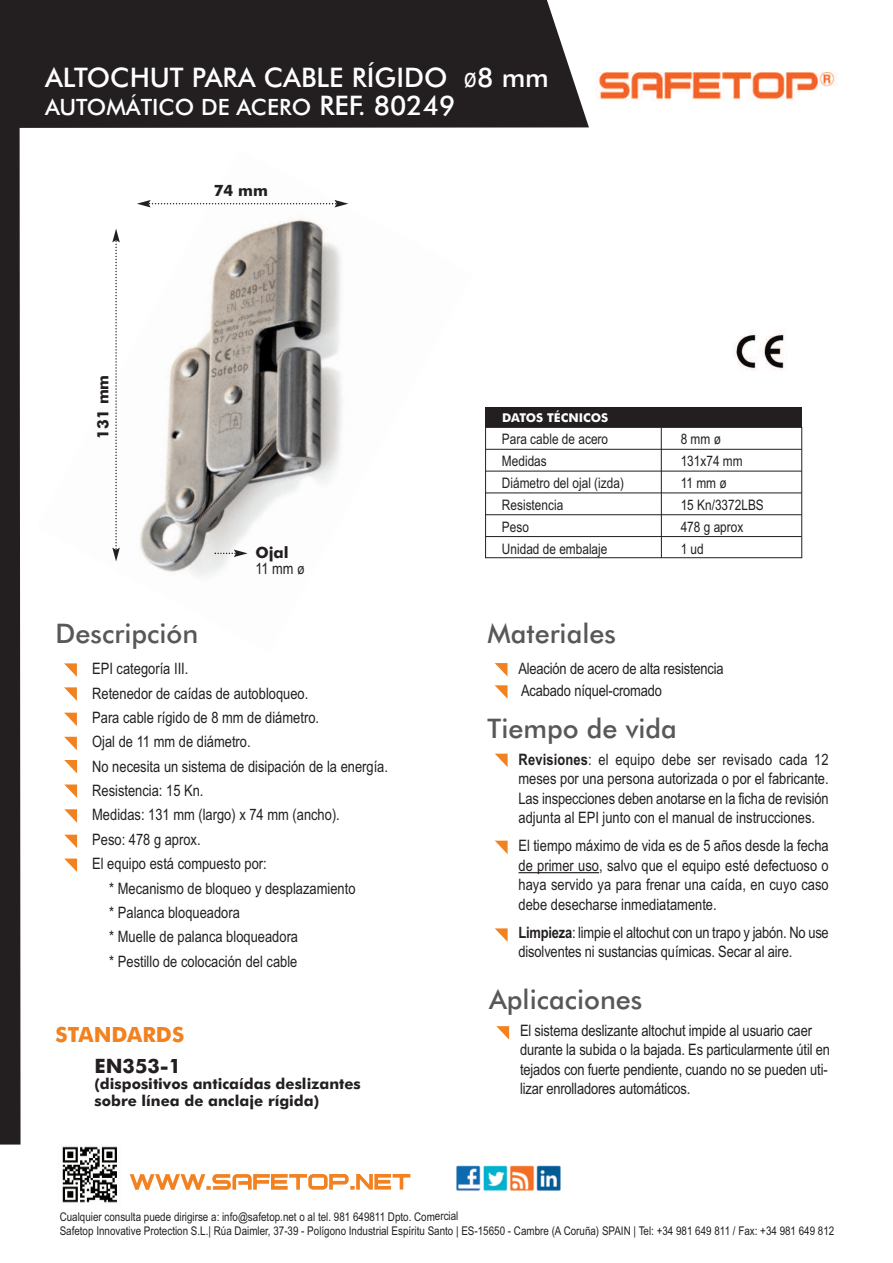
<style>
.page{position:relative;width:893px;height:1263px;background:#fff}
.page>*{position:absolute;margin:0;border:0;box-sizing:border-box;transform-origin:0 0}
.t1{font:500 27px "Futura BT";color:#57585a}
.t2{font:500 27px "Futura BT";color:#fff}
.t3{font:500 22.5px "Futura BT";color:#fff}
.t4{font:700 21px "Futura BT";color:#f28120}
.t5{font:700 19.8px "Futura BT";color:#231f20}
.t6{font:15.75px/19.5px "Arial Narrow";color:#231f20}
.t7{font:700 15.6px "Futura BT";color:#231f20}
.t8{font:15.6px "Arial Narrow";color:#231f20}
.t9{font:700 15px/16.5px "Futura BT";color:#231f20}
.t10{font:14.4px/22px "Arial Narrow";color:#231f20}
.t11{font:700 12.15px "Futura BT";color:#fff}
.t12{font:12px/14.2px "Arial Narrow";color:#231f20}
.s1{font-family:"Arial Narrow";font-weight:400}
.s2{font-size:27px}
.s3{font-size:15.15px}
.s4{font-weight:700}
</style>
<div class="page">
<img style="left:116px;top:207px;width:226px;height:370px">
<div style="left:21px;top:0;width:568px;height:128px;background:#231f20"></div>
<svg style="left:130px;top:1174px;width:280px;height:16px"></svg>
<img style="left:62px;top:1146px;width:55px;height:57px">
<img style="left:595px;top:72px;width:242px;height:29px">
<img style="left:456px;top:1165px;width:105px;height:26px">
<svg style="left:64px;top:663px;width:13px;height:14px"></svg>
<svg style="left:495px;top:663px;width:12px;height:13px"></svg>
<svg style="left:495px;top:685px;width:12px;height:13px"></svg>
<svg style="left:495px;top:754px;width:13px;height:13px"></svg>
<svg style="left:495px;top:841px;width:13px;height:13px"></svg>
<svg style="left:495px;top:928px;width:13px;height:14px"></svg>
<svg style="left:64px;top:687px;width:13px;height:14px"></svg>
<svg style="left:64px;top:713px;width:13px;height:13px"></svg>
<svg style="left:64px;top:737px;width:13px;height:13px"></svg>
<svg style="left:64px;top:760px;width:13px;height:13px"></svg>
<svg style="left:64px;top:784px;width:13px;height:14px"></svg>
<svg style="left:64px;top:809px;width:13px;height:14px"></svg>
<svg style="left:64px;top:835px;width:13px;height:13px"></svg>
<svg style="left:64px;top:858px;width:13px;height:14px"></svg>
<hr style="left:518px;top:872px;width:81px;height:1px;background:#231f20">
<svg style="left:496px;top:1026px;width:13px;height:14px"></svg>
<div style="left:0;top:0;width:21px;height:1144px;background:#231f20"></div>
<img style="left:734px;top:330px;width:53px;height:41px">
<svg style="left:215px;top:550px;width:33px;height:7px"></svg>
<div style="left:485px;top:427px;width:317px;height:131px;border:1px solid #231f20"></div>
<hr style="left:485px;top:449px;width:317px;height:1px;background:#231f20">
<hr style="left:485px;top:471px;width:317px;height:1px;background:#231f20">
<hr style="left:485px;top:492px;width:317px;height:1px;background:#231f20">
<hr style="left:485px;top:514px;width:317px;height:1px;background:#231f20">
<hr style="left:485px;top:536px;width:317px;height:1px;background:#231f20">
<hr style="left:661px;top:428px;width:1px;height:130px;background:#231f20">
<div style="left:485px;top:407px;width:317px;height:20px;background:#231f20"></div>
<svg style="left:112px;top:229px;width:8px;height:332px"></svg>
<svg style="left:137px;top:200px;width:211px;height:7px"></svg>
<h1 class="t2" style="left:45px;top:62px;width:505px">ALTOCHUT PARA CABLE RÍGIDO <span class="s1">ø</span>8 mm</h1>
<h2 class="t3" style="left:45px;top:95px;width:412px">AUTOMÁTICO DE ACERO <span class="s2">REF. 80249</span></h2>
<p class="t7" style="left:94px;top:439px;width:65px;rotate:-90deg">131 mm</p>
<p class="t7" style="left:214px;top:182px;width:56px">74 mm</p>
<p class="t7" style="left:255px;top:543px;width:35px">Ojal</p>
<p class="t8" style="left:255px;top:559px;width:51px">11 mm <span class="s3">ø</span></p>
<p class="t11" style="left:502px;top:410px;width:108px">DATOS TÉCNICOS</p>
<p class="t10" style="left:502px;top:428px;width:123px">Para cable de acero<br>Medidas<br>Diámetro del ojal (izda)<br>Resistencia<br>Peso<br>Unidad de embalaje</p>
<p class="t10" style="left:681px;top:428px;width:85px">8mmø<br>131x74 mm<br>11 mm ø<br>15 Kn/3372LBS<br>478 g aprox<br>1 ud</p>
<h1 class="t1" style="left:56px;top:618px;width:144px">Descripción</h1>
<h1 class="t1" style="left:487px;top:617px;width:130px">Materiales</h1>
<p class="t6" style="left:92px;top:659px;width:98px">EPI categoría III.</p>
<p class="t6" style="left:92px;top:683px;width:218px">Retenedor de caídas de autobloqueo.</p>
<p class="t6" style="left:92px;top:708px;width:228px">Para cable rígido de 8 mm de diámetro.</p>
<p class="t6" style="left:92px;top:732px;width:160px">Ojal de 11 mm de diámetro.</p>
<p class="t6" style="left:92px;top:756px;width:297px">No necesita un sistema de disipación de la energía.</p>
<p class="t6" style="left:92px;top:781px;width:113px">Resistencia: 15 Kn.</p>
<p class="t6" style="left:92px;top:805px;width:249px">Medidas: 131 mm (largo) x 74 mm (ancho).</p>
<p class="t6" style="left:92px;top:830px;width:110px">Peso: 478 g aprox.</p>
<p class="t6" style="left:92px;top:854px;width:176px">El equipo está compuesto por:</p>
<p class="t6" style="left:109px;top:878px;width:248px">* Mecanismo de bloqueo y desplazamiento</p>
<p class="t6" style="left:109px;top:903px;width:132px">* Palanca bloqueadora</p>
<p class="t6" style="left:109px;top:927px;width:190px">* Muelle de palanca bloqueadora</p>
<p class="t6" style="left:109px;top:951px;width:190px">* Pestillo de colocación del cable</p>
<h3 class="t4" style="left:56px;top:1022px;width:130px">STANDARDS</h3>
<p class="t5" style="left:95px;top:1054px;width:88px">EN353-1</p>
<p class="t9" style="left:95px;top:1076px;width:268px">(dispositivos anticaídas deslizantes sobre línea de anclaje rígida)</p>
<p class="t6" style="left:518px;top:657px;width:207px;line-height:22.2px">Aleación de acero de alta resistencia<br>Acabado níquel-cromado</p>
<h1 class="t1" style="left:488px;top:713px;width:191px">Tiempo de vida</h1>
<p class="t6" style="left:518px;top:750px;width:312px;text-align:justify"><span class="s4">Revisiones</span>: el equipo debe ser revisado cada 12 meses por una persona autorizada o por el fabricante.<br>Las inspecciones deben anotarse en la ficha de revisión adjunta al EPI junto con el manual de instrucciones.</p>
<p class="t6" style="left:519px;top:836px;width:312px;text-align:justify">El tiempo máximo de vida es de 5 años desde la fecha de primer uso, salvo que el equipo esté defectuoso o haya servido ya para frenar una caída, en cuyo caso debe desecharse inmediatamente.</p>
<p class="t6" style="left:519px;top:923px;width:312px"><span class="s4">Limpieza</span>: limpie el altochut con un trapo y jabón. No use disolventes ni sustancias químicas. Secar al aire.</p>
<h1 class="t1" style="left:489px;top:983px;width:155px">Aplicaciones</h1>
<p class="t6" style="left:520px;top:1021px;width:311px">El sistema deslizante altochut impide al usuario caer durante la subida o la bajada. Es particularmente útil en tejados con fuerte pendiente, cuando no se pueden uti&shy;lizar enrolladores automáticos.</p>
<p class="t12" style="left:60px;top:1209px;width:776px">Cualquier consulta puede dirigirse a: info@safetop.net o al tel. 981 649811 Dpto. Comercial<br>Safetop Innovative Protection S.L.| Rúa Daimler, 37-39 - Polígono Industrial Espíritu Santo | ES-15650 - Cambre (A Coruña) SPAIN | Tel: +34 981 649 811 / Fax: +34 981 649 812</p>
</div>
